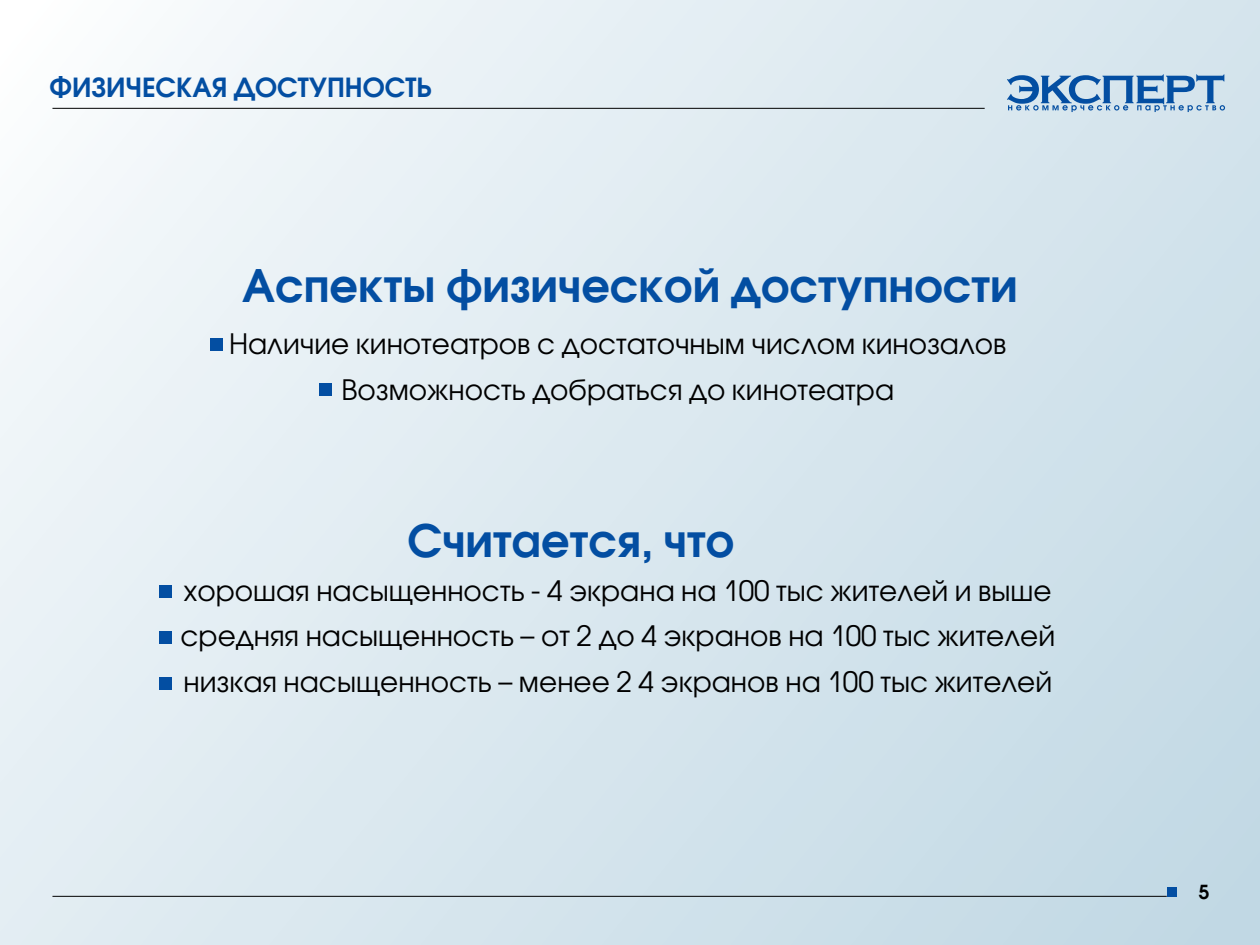
<style>
.page{position:relative;width:1260px;height:945px;background:#fff}
.page>*{position:absolute;margin:0;border:0;box-sizing:border-box;transform-origin:0 0}
.t1{font:700 44.62px "Avant Garde Gothic Cyr";color:#034ea2}
.t2{font:28px/45.5px "Avant Garde Gothic Cyr";color:#000;text-align:center}
.t3{font:700 26.25px "Avant Garde Gothic Cyr";color:#034ea2}
.t4{font:700 19.25px "Avant Garde Gothic Cyr";color:#000}
</style>
<div class="page">
<div style="left:0;top:0;width:1260px;height:945px;background:linear-gradient(to right,#eff5f8,#c9dde8)"></div>
<hr style="left:52px;top:108px;width:933px;height:1px;background:#000">
<hr style="left:52px;top:896px;width:1115px;height:1px;background:#000">
<div style="left:1167px;top:887px;width:10px;height:10px;background:#034ea2"></div>
<svg style="left:1007px;top:74px;width:218px;height:38px;background:#86acd0"></svg>
<div style="left:210px;top:338px;width:13px;height:13px;background:#034ea2"></div>
<div style="left:159px;top:585px;width:13px;height:13px;background:#034ea2"></div>
<div style="left:159px;top:631px;width:13px;height:13px;background:#034ea2"></div>
<div style="left:159px;top:677px;width:13px;height:13px;background:#034ea2"></div>
<div style="left:319px;top:383px;width:13px;height:13px;background:#034ea2"></div>
<p class="t3" style="left:50px;top:72px;width:384px">Физическая доступность</p>
<h1 class="t1" style="left:242px;top:259px;width:777px">Аспекты физической доступности</h1>
<p class="t2" style="left:229px;top:321px;width:779px">Наличие кинотеатров с достаточным числом кинозалов<br>Возможность добраться до кинотеатра</p>
<h1 class="t1" style="left:408px;top:513px;width:328px">Считается, что</h1>
<p class="t2" style="left:180px;top:568px;width:876px;text-align:left">хорошая насыщенность - 4 экрана на 100 тыс жителей и выше средняя насыщенность – от 2 до 4 экранов на 100 тыс жителей низкая насыщенность – менее 2 4 экранов на 100 тыс жителей</p>
<p class="t4" style="left:1199px;top:881px;width:12px">5</p>
</div>
